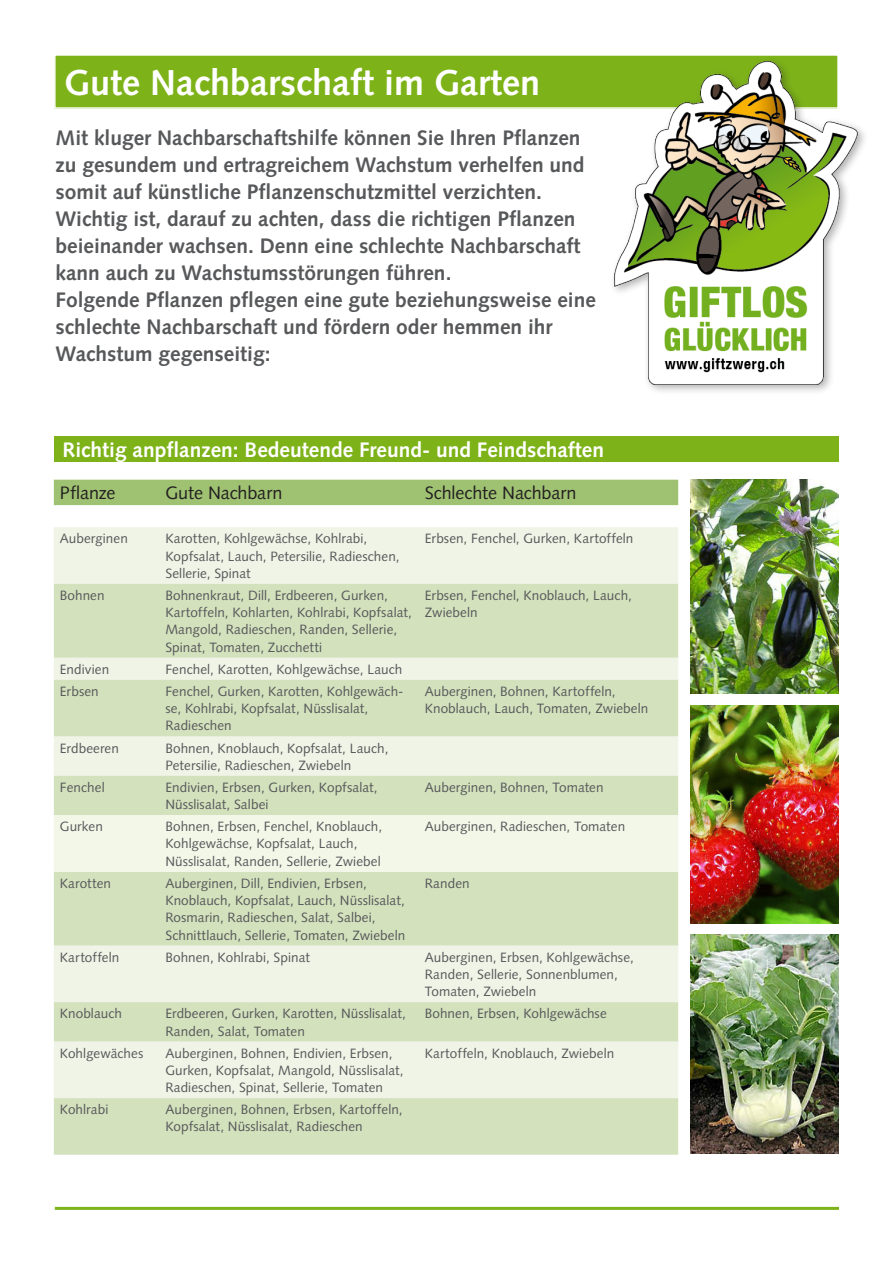
<style>
.page{position:relative;width:893px;height:1263px;background:#fff}
.page>*{position:absolute;margin:0;border:0;box-sizing:border-box;transform-origin:0 0}
.t1{font:700 36px "Syntax";color:#fff}
.Einleitung{font:700 21px/27px "Syntax";color:#57585a}
.Titel{font:700 21px "Syntax";color:#fff}
.Tabelle_gross_Titel{font:18px "Syntax";letter-spacing:-.005em;color:#231f20}
.Tabelle_Text{font:13.5px/17.2px "Syntax";letter-spacing:.005em;color:#57585a}
</style>
<div class="page">
<div style="left:55px;top:55px;width:783px;height:53px;background:#7db319"></div>
<div style="left:54px;top:54px;width:785px;height:55px;border:2px solid #fff"></div>
<div style="left:54px;top:436px;width:785px;height:25px;background:#7db319"></div>
<div style="left:609px;top:56px;width:259px;height:338px;background:#231f20;opacity:.35"></div>
<img style="left:614px;top:61px;width:244px;height:323px">
<hr style="left:55px;top:1207px;width:784px;height:3px;background:#7db319">
<div style="left:54px;top:480px;width:624px;height:25px;background:#9fc172"></div>
<div style="left:54px;top:527px;width:624px;height:57px;background:#eff4e6"></div>
<svg style="left:54px;top:584px;width:624px;height:571px;background:#dce7cb"></svg>
<div style="left:54px;top:815px;width:624px;height:57px;background:#f2f7e8"></div>
<img style="left:691px;top:480px;width:148px;height:213px">
<img style="left:691px;top:934px;width:148px;height:219px">
<img style="left:691px;top:706px;width:148px;height:217px">
<p class="t1" style="left:64px;top:62px;width:477px">Gute Nachbarschaft im Garten</p>
<p class="Einleitung" style="left:56px;top:124px;width:530px">Mit kluger Nachbarschaftshilfe können Sie Ihren Pflanzen zu gesundem und ertragreichem Wachstum verhelfen und somit auf künstliche Pflanzenschutzmittel verzichten.</p>
<p class="Einleitung" style="left:56px;top:205px;width:527px">Wichtig ist, darauf zu achten, dass die richtigen Pflanzen beieinander wachsen. Denn eine schlechte Nachbarschaft kann auch zu Wachstumsstörungen führen.</p>
<p class="Einleitung" style="left:56px;top:286px;width:542px">Folgende Pflanzen pflegen eine gute beziehungsweise eine schlechte Nachbarschaft und fördern oder hemmen ihr<br>Wachstum gegenseitig:</p>
<p class="Titel" style="left:63px;top:437px;width:543px">Richtig anpflanzen: Bedeutende Freund- und Feindschaften</p>
<p class="Tabelle_gross_Titel" style="left:60px;top:482px;width:57px">Pflanze</p>
<p class="Tabelle_gross_Titel" style="left:165px;top:482px;width:119px">Gute Nachbarn</p>
<p class="Tabelle_gross_Titel" style="left:425px;top:482px;width:153px">Schlechte Nachbarn</p>
<p class="Tabelle_Text" style="left:60px;top:530px;width:70px">Auberginen</p>
<p class="Tabelle_Text" style="left:165px;top:530px;width:236px">Karotten, Kohlgewächse, Kohlrabi,<br>Kopfsalat, Lauch, Petersilie, Radieschen,<br>Sellerie, Spinat</p>
<p class="Tabelle_Text" style="left:425px;top:530px;width:210px">Erbsen, Fenchel, Gurken, Kartoffeln</p>
<p class="Tabelle_Text" style="left:60px;top:587px;width:46px">Bohnen</p>
<p class="Tabelle_Text" style="left:165px;top:587px;width:248px">Bohnenkraut, Dill, Erdbeeren, Gurken, Kartoffeln, Kohlarten, Kohlrabi, Kopfsalat, Mangold, Radieschen, Randen, Sellerie, Spinat, Tomaten, Zucchetti</p>
<p class="Tabelle_Text" style="left:425px;top:587px;width:209px">Erbsen, Fenchel, Knoblauch, Lauch,<br>Zwiebeln</p>
<p class="Tabelle_Text" style="left:60px;top:660px;width:51px">Endivien</p>
<p class="Tabelle_Text" style="left:165px;top:660px;width:238px">Fenchel, Karotten, Kohlgewächse, Lauch</p>
<p class="Tabelle_Text" style="left:60px;top:683px;width:40px">Erbsen</p>
<p class="Tabelle_Text" style="left:165px;top:683px;width:240px">Fenchel, Gurken, Karotten, Kohlgewäch&shy;se, Kohlrabi, Kopfsalat, Nüsslisalat,<br>Radieschen</p>
<p class="Tabelle_Text" style="left:425px;top:683px;width:225px">Auberginen, Bohnen, Kartoffeln,<br>Knoblauch, Lauch, Tomaten, Zwiebeln</p>
<p class="Tabelle_Text" style="left:60px;top:739px;width:61px">Erdbeeren</p>
<p class="Tabelle_Text" style="left:165px;top:739px;width:224px">Bohnen, Knoblauch, Kopfsalat, Lauch,<br>Petersilie, Radieschen, Zwiebeln</p>
<p class="Tabelle_Text" style="left:60px;top:779px;width:46px">Fenchel</p>
<p class="Tabelle_Text" style="left:165px;top:779px;width:214px">Endivien, Erbsen, Gurken, Kopfsalat,<br>Nüsslisalat, Salbei</p>
<p class="Tabelle_Text" style="left:425px;top:779px;width:180px">Auberginen, Bohnen, Tomaten</p>
<p class="Tabelle_Text" style="left:60px;top:818px;width:44px">Gurken</p>
<p class="Tabelle_Text" style="left:165px;top:818px;width:218px">Bohnen, Erbsen, Fenchel, Knoblauch,<br>Kohlgewächse, Kopfsalat, Lauch,<br>Nüsslisalat, Randen, Sellerie, Zwiebel</p>
<p class="Tabelle_Text" style="left:425px;top:818px;width:202px">Auberginen, Radieschen, Tomaten</p>
<p class="Tabelle_Text" style="left:60px;top:874px;width:53px">Karotten</p>
<p class="Tabelle_Text" style="left:165px;top:874px;width:241px">Auberginen, Dill, Endivien, Erbsen, Knoblauch, Kopfsalat, Lauch, Nüsslisalat, Rosmarin, Radieschen, Salat, Salbei, Schnittlauch, Sellerie, Tomaten, Zwiebeln</p>
<p class="Tabelle_Text" style="left:425px;top:874px;width:46px">Randen</p>
<p class="Tabelle_Text" style="left:60px;top:948px;width:61px">Kartoffeln</p>
<p class="Tabelle_Text" style="left:165px;top:948px;width:146px">Bohnen, Kohlrabi, Spinat</p>
<p class="Tabelle_Text" style="left:425px;top:948px;width:210px">Auberginen, Erbsen, Kohlgewächse,<br>Randen, Sellerie, Sonnenblumen,<br>Tomaten, Zwiebeln</p>
<p class="Tabelle_Text" style="left:60px;top:1005px;width:64px">Knoblauch</p>
<p class="Tabelle_Text" style="left:165px;top:1005px;width:242px">Erdbeeren, Gurken, Karotten, Nüsslisalat,<br>Randen, Salat, Tomaten</p>
<p class="Tabelle_Text" style="left:425px;top:1005px;width:183px">Bohnen, Erbsen, Kohlgewächse</p>
<p class="Tabelle_Text" style="left:60px;top:1044px;width:85px">Kohlgewäches</p>
<p class="Tabelle_Text" style="left:165px;top:1044px;width:240px">Auberginen, Bohnen, Endivien, Erbsen,<br>Gurken, Kopfsalat, Mangold, Nüsslisalat,<br>Radieschen, Spinat, Sellerie, Tomaten</p>
<p class="Tabelle_Text" style="left:425px;top:1044px;width:191px">Kartoffeln, Knoblauch, Zwiebeln</p>
<p class="Tabelle_Text" style="left:60px;top:1101px;width:50px">Kohlrabi</p>
<p class="Tabelle_Text" style="left:165px;top:1101px;width:239px">Auberginen, Bohnen, Erbsen, Kartoffeln,<br>Kopfsalat, Nüsslisalat, Radieschen</p>
</div>
